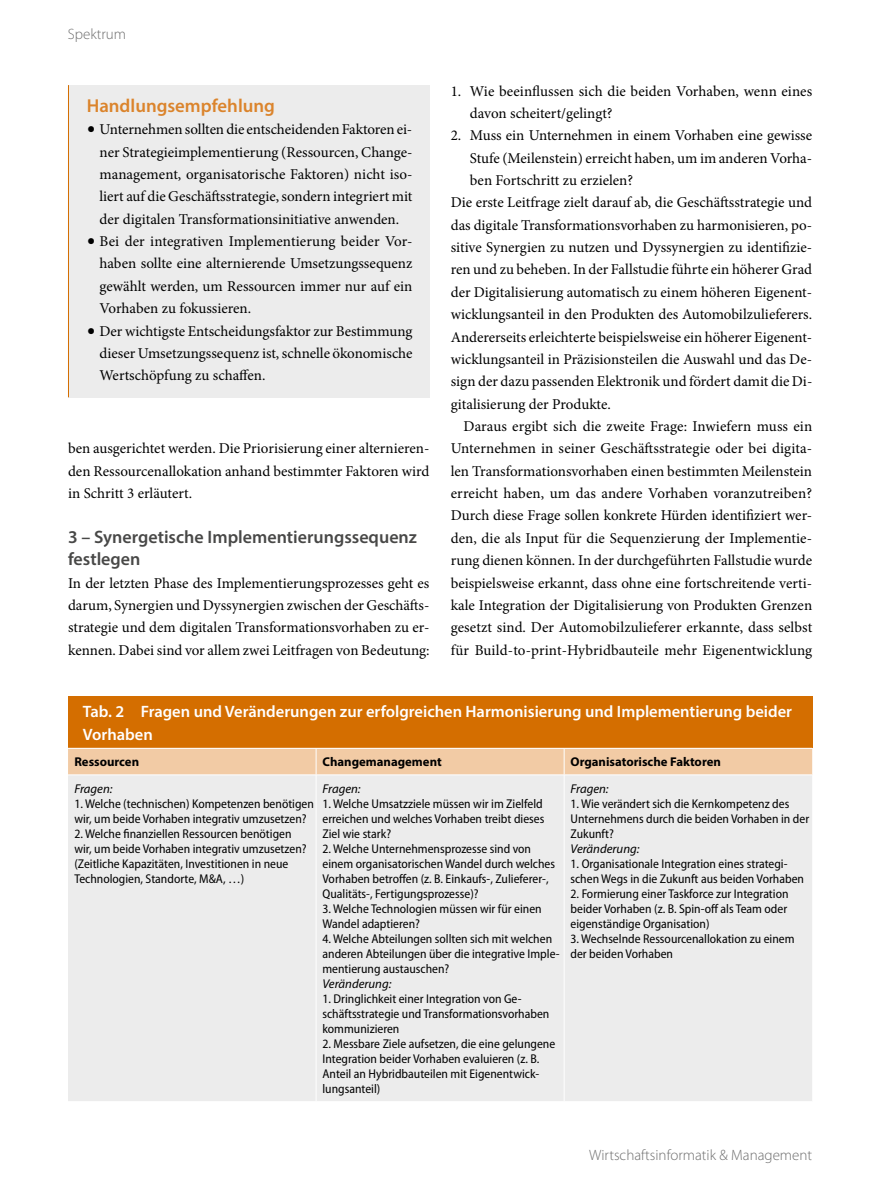
<style>
.page{position:relative;width:893px;height:1187px;background:#fff}
.page>*{position:absolute;margin:0;border:0;box-sizing:border-box;transform-origin:0 0}
.t1{font:600 18.75px "Myriad Pro";color:#db842c}
.t2{font:600 18px/22.4px "Myriad Pro";color:#484847}
.t3{font:600 16.5px/22.4px "Myriad Pro";color:#fff}
.t4{font:15px/22.4px "Minion Pro";color:#000;text-align:justify}
.t5{font:300 15px "Myriad Pro";color:#6e6e6e}
.t6{font:semi-condensed 12.75px/15px "Myriad Pro";color:#000}
.t7{font:700 12.75px "Myriad Pro";color:#000}
.t8{font:italic 12.75px "Myriad Pro";color:#000}
.s1{font-size:22.5px}
</style>
<div class="page">
<div style="left:68px;top:696px;width:744px;height:52px;background:#d46e00"></div>
<div style="left:68px;top:775px;width:744px;height:326px;background:#ececec"></div>
<div style="left:68px;top:748px;width:744px;height:26px;background:#f2cba5"></div>
<hr style="left:316px;top:775px;width:1px;height:326px;background:#fff">
<hr style="left:564px;top:775px;width:1px;height:326px;background:#fff">
<div style="left:68px;top:85px;width:361px;height:312px;background:#ececec"></div>
<hr style="left:68px;top:85px;width:1px;height:312px;background:#d46e00">
<p class="t5" style="left:68px;top:25px;width:60px">Spektrum</p>
<p class="t1" style="left:87px;top:94px;width:190px">Handlungsempfehlung</p>
<p class="t4" style="left:100px;top:118px;width:314px;text-indent:-13px"><span class="s1">•</span> Unternehmen sollten die entscheidenden Faktoren ei&shy;ner Strategieimplementierung (Ressourcen, Change&shy;management, organisatorische Faktoren) nicht iso&shy;liert auf die Geschäftsstrategie, sondern integriert mit der digitalen Transformationsinitiative anwenden.</p>
<p class="t4" style="left:100px;top:230px;width:314px;text-indent:-13px"><span class="s1">•</span> Bei der integrativen Implementierung beider Vor&shy;haben sollte eine alternierende Umsetzungssequenz gewählt werden, um Ressourcen immer nur auf ein Vorhaben zu fokussieren.</p>
<p class="t4" style="left:100px;top:319px;width:315px;text-indent:-13px"><span class="s1">•</span> Der wichtigste Entscheidungsfaktor zur Bestimmung dieser Umsetzungssequenz ist, schnelle ökonomische Wertschöpfung zu schaffen.</p>
<p class="t4" style="left:68px;top:437px;width:363px">ben ausgerichtet werden. Die Priorisierung einer alternieren&shy;den Ressourcenallokation anhand bestimmter Faktoren wird in Schritt 3 erläutert.</p>
<p class="t2" style="left:68px;top:525px;width:350px">3 – Synergetische Implementierungssequenz festlegen</p>
<p class="t4" style="left:68px;top:571px;width:363px">In der letzten Phase des Implementierungsprozesses geht es darum, Synergien und Dyssynergien zwischen der Geschäfts&shy;strategie und dem digitalen Transformationsvorhaben zu er&shy;kennen. Dabei sind vor allem zwei Leitfragen von Bedeutung:</p>
<p class="t4" style="left:470px;top:80px;width:344px;text-indent:-19px">1. Wie beeinflussen sich die beiden Vorhaben, wenn eines davon scheitert/gelingt?</p>
<p class="t4" style="left:451px;top:124px;width:363px">2. Muss ein Unternehmen in einem Vorhaben eine gewisse</p>
<p class="t4" style="left:470px;top:147px;width:344px">Stufe (Meilenstein) erreicht haben, um im anderen Vorha-</p>
<p class="t4" style="left:470px;top:169px;width:165px">ben Fortschritt zu erzielen?</p>
<p class="t4" style="left:451px;top:191px;width:363px">Die erste Leitfrage zielt darauf ab, die Geschäftsstrategie und</p>
<p class="t4" style="left:451px;top:214px;width:363px">das digitale Transformationsvorhaben zu harmonisieren, po-</p>
<p class="t4" style="left:451px;top:236px;width:363px">sitive Synergien zu nutzen und Dyssynergien zu identifizie-</p>
<p class="t4" style="left:451px;top:258px;width:363px">ren und zu beheben. In der Fallstudie führte ein höherer Grad</p>
<p class="t4" style="left:451px;top:281px;width:363px">der Digitalisierung automatisch zu einem höheren Eigenent-</p>
<p class="t4" style="left:451px;top:303px;width:363px">wicklungsanteil in den Produkten des Automobilzulieferers.</p>
<p class="t4" style="left:451px;top:325px;width:363px">Andererseits erleichterte beispielsweise ein höherer Eigenent-</p>
<p class="t4" style="left:451px;top:348px;width:363px">wicklungsanteil in Präzisionsteilen die Auswahl und das De-</p>
<p class="t4" style="left:451px;top:370px;width:363px">sign der dazu passenden Elektronik und fördert damit die Di-</p>
<p class="t4" style="left:451px;top:392px;width:162px">gitalisierung der Produkte.</p>
<p class="t4" style="left:463px;top:415px;width:350px">Daraus ergibt sich die zweite Frage: Inwiefern muss ein</p>
<p class="t4" style="left:451px;top:437px;width:363px">Unternehmen in seiner Geschäftsstrategie oder bei digita-</p>
<p class="t4" style="left:451px;top:460px;width:363px">len Transformationsvorhaben einen bestimmten Meilenstein</p>
<p class="t4" style="left:451px;top:482px;width:363px">erreicht haben, um das andere Vorhaben voranzutreiben?</p>
<p class="t4" style="left:451px;top:504px;width:363px">Durch diese Frage sollen konkrete Hürden identifiziert wer-</p>
<p class="t4" style="left:451px;top:527px;width:363px">den, die als Input für die Sequenzierung der Implementie-</p>
<p class="t4" style="left:451px;top:549px;width:363px">rung dienen können. In der durchgeführten Fallstudie wurde</p>
<p class="t4" style="left:451px;top:571px;width:363px">beispielsweise erkannt, dass ohne eine fortschreitende verti-</p>
<p class="t4" style="left:451px;top:594px;width:363px">kale Integration der Digitalisierung von Produkten Grenzen</p>
<p class="t4" style="left:451px;top:616px;width:363px">gesetzt sind. Der Automobilzulieferer erkannte, dass selbst</p>
<p class="t4" style="left:451px;top:638px;width:363px">für Build-to-print-Hybridbauteile mehr Eigenentwicklung</p>
<p class="t3" style="left:83px;top:700px;width:711px">Tab. 2 Fragen und Veränderungen zur erfolgreichen Harmonisierung und Implementierung beider<br>Vorhaben</p>
<p class="t7" style="left:74px;top:753px;width:66px">Ressourcen</p>
<p class="t7" style="left:322px;top:753px;width:121px">Changemanagement</p>
<p class="t7" style="left:570px;top:753px;width:152px">Organisatorische Faktoren</p>
<p class="t8" style="left:74px;top:780px;width:40px">Fragen:</p>
<p class="t6" style="left:74px;top:796px;width:241px">1. Welche (technischen) Kompetenzen benötigen wir, um beide Vorhaben integrativ umzusetzen?</p>
<p class="t6" style="left:74px;top:826px;width:234px">2. Welche finanziellen Ressourcen benötigen wir, um beide Vorhaben integrativ umzusetzen? (Zeitliche Kapazitäten, Investitionen in neue Technologien, Standorte, M&amp;A, …)</p>
<p class="t8" style="left:570px;top:780px;width:40px">Fragen:</p>
<p class="t6" style="left:570px;top:796px;width:240px">1. Wie verändert sich die Kernkompetenz des<br>Unternehmens durch die beiden Vorhaben in der<br>Zukunft?</p>
<p class="t8" style="left:570px;top:840px;width:71px">Veränderung:</p>
<p class="t6" style="left:570px;top:856px;width:235px">1. Organisationale Integration eines strategi&shy;schen Wegs in die Zukunft aus beiden Vorhaben</p>
<p class="t6" style="left:570px;top:886px;width:220px;text-align:justify">2. Formierung einer Taskforce zur Integration beider Vorhaben (z. B. Spin-off als Team oder eigenständige Organisation)</p>
<p class="t6" style="left:570px;top:931px;width:225px">3. Wechselnde Ressourcenallokation zu einem der beiden Vorhaben</p>
<p class="t8" style="left:322px;top:780px;width:40px">Fragen:</p>
<p class="t6" style="left:322px;top:796px;width:223px">1. Welche Umsatzziele müssen wir im Zielfeld erreichen und welches Vorhaben treibt dieses<br>Ziel wie stark?</p>
<p class="t6" style="left:322px;top:841px;width:234px">2. Welche Unternehmensprozesse sind von einem organisatorischen Wandel durch welches Vorhaben betroffen (z. B. Einkaufs‑, Zulieferer‑, Qualitäts‑, Fertigungsprozesse)?</p>
<p class="t6" style="left:322px;top:901px;width:221px">3. Welche Technologien müssen wir für einen<br>Wandel adaptieren?</p>
<p class="t6" style="left:322px;top:931px;width:239px">4. Welche Abteilungen sollten sich mit welchen anderen Abteilungen über die integrative Imple&shy;mentierung austauschen?</p>
<p class="t8" style="left:322px;top:975px;width:71px">Veränderung:</p>
<p class="t6" style="left:322px;top:991px;width:228px">1. Dringlichkeit einer Integration von Ge&shy;schäftsstrategie und Transformationsvorhaben kommunizieren</p>
<p class="t6" style="left:322px;top:1036px;width:234px">2. Messbare Ziele aufsetzen, die eine gelungene Integration beider Vorhaben evaluieren (z. B.<br>Anteil an Hybridbauteilen mit Eigenentwick&shy;lungsanteil)</p>
<p class="t5" style="left:589px;top:1145px;width:224px">Wirtschaftsinformatik &amp; Management</p>
</div>
